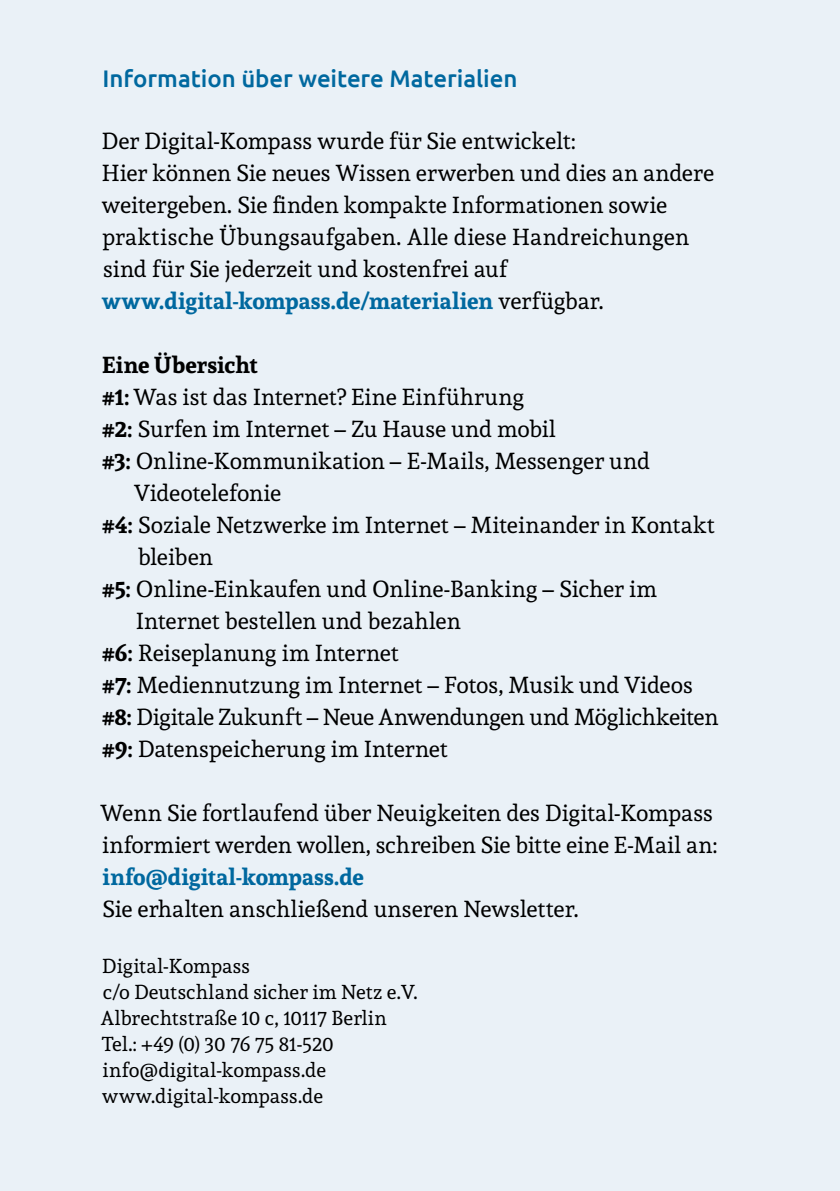
<style>
.page{position:relative;width:840px;height:1191px;background:#fff}
.page>*{position:absolute;margin:0;border:0;box-sizing:border-box;transform-origin:0 0}
.t1{font:500 24px "Ubuntu";letter-spacing:-.005em;color:#00689f}
.t2{font:23px/32px "Andada";color:#000}
.t3{font:700 23px "Andada";color:#00689f}
.t4{font:700 23px "Andada";color:#000}
.t5{font:20px/26px "Andada";letter-spacing:.005em;color:#000}
.s1{font-weight:700;color:#00689f}
.s2{font-weight:700}
</style>
<div class="page">
<div style="left:0;top:0;width:839px;height:1191px;background:#eaf1f7"></div>
<p class="t1" style="left:102px;top:63px;width:416px">Information über weitere Materialien</p>
<p class="t2" style="left:102px;top:124px;width:613px">Der Digital-Kompass wurde für Sie entwickelt:<br>Hier können Sie neues Wissen erwerben und dies an andere weitergeben. Sie finden kompakte Informationen sowie praktische Übungsaufgaben. Alle diese Handreichungen sind für Sie jederzeit und kostenfrei auf <span class="s1">www.digital-kompass.de/materialien</span> verfügbar.</p>
<p class="t4" style="left:102px;top:349px;width:157px">Eine Übersicht</p>
<p class="t2" style="left:102px;top:380px;width:423px"><span class="s2">#1:</span> Was ist das Internet? Eine Einführung</p>
<p class="t2" style="left:102px;top:412px;width:455px"><span class="s2">#2:</span> Surfen im Internet – Zu Hause und mobil</p>
<p class="t2" style="left:102px;top:444px;width:549px"><span class="s2">#3:</span> Online-Kommunikation – E-Mails, Messenger und</p>
<p class="t2" style="left:134px;top:476px;width:148px">Videotelefonie</p>
<p class="t2" style="left:102px;top:508px;width:614px"><span class="s2">#4:</span> Soziale Netzwerke im Internet – Miteinander in Kontakt</p>
<p class="t2" style="left:138px;top:540px;width:76px">bleiben</p>
<p class="t2" style="left:102px;top:572px;width:556px"><span class="s2">#5:</span> Online-Einkaufen und Online-Banking – Sicher im</p>
<p class="t2" style="left:136px;top:604px;width:326px">Internet bestellen und bezahlen</p>
<p class="t2" style="left:102px;top:636px;width:298px"><span class="s2">#6:</span> Reiseplanung im Internet</p>
<p class="t2" style="left:102px;top:668px;width:592px"><span class="s2">#7:</span> Mediennutzung im Internet – Fotos, Musik und Videos</p>
<p class="t2" style="left:102px;top:700px;width:618px"><span class="s2">#8:</span> Digitale Zukunft – Neue Anwendungen und Möglichkeiten</p>
<p class="t2" style="left:102px;top:732px;width:347px"><span class="s2">#9:</span> Datenspeicherung im Internet</p>
<p class="t2" style="left:100px;top:796px;width:618px">Wenn Sie fortlaufend über Neuigkeiten des Digital-Kompass informiert werden wollen, schreiben Sie bitte eine E-Mail an:</p>
<p class="t3" style="left:103px;top:861px;width:263px">info@digital-kompass.de</p>
<p class="t2" style="left:102px;top:892px;width:477px">Sie erhalten anschließend unseren Newsletter.</p>
<p class="t5" style="left:101px;top:952px;width:318px">Digital-Kompass<br>c/o Deutschland sicher im Netz e.V.<br>Albrechtstraße 10 c, 10117 Berlin<br>Tel.: +49 (0) 30 76 75 81-520 info@digital-kompass.de www.digital-kompass.de</p>
</div>
